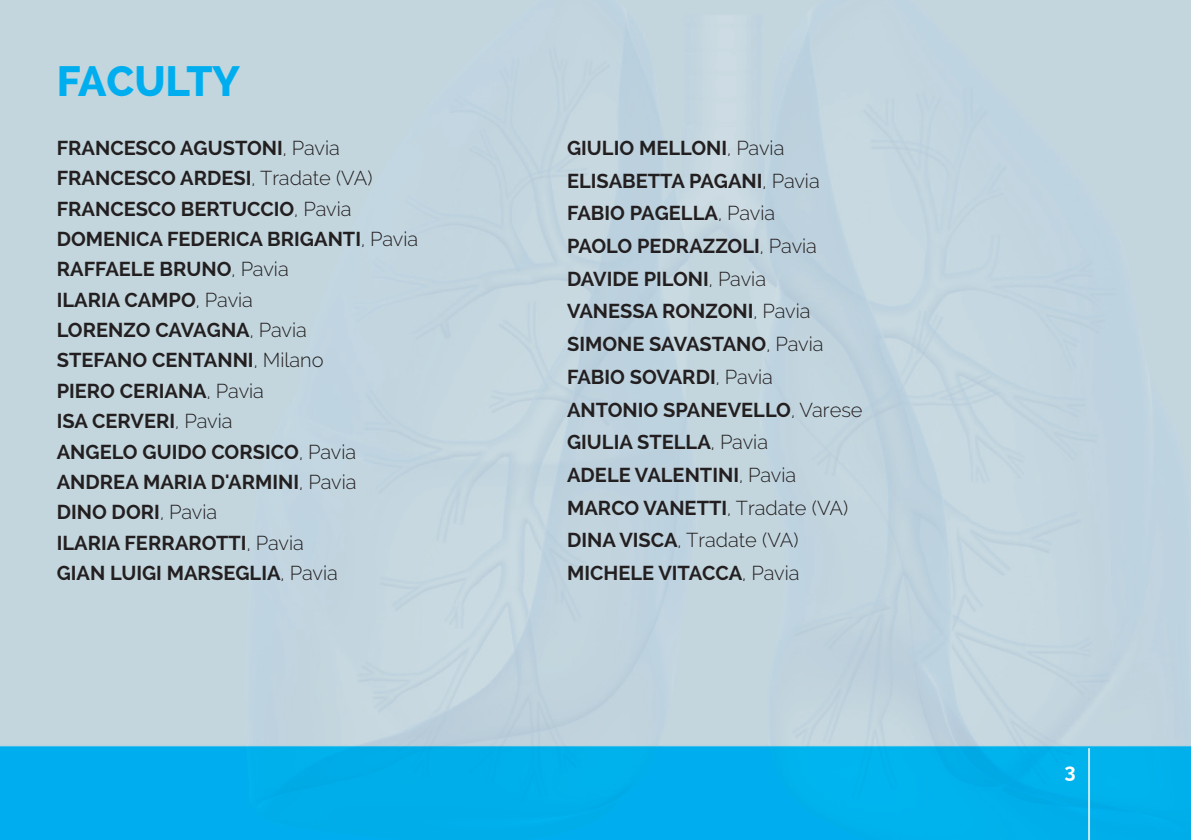
<style>
.page{position:relative;width:1191px;height:840px;background:#fff}
.page>*{position:absolute;margin:0;border:0;box-sizing:border-box;transform-origin:0 0}
.t1{font:800 42px "Raleway";color:#00aeef}
.t2{font:700 20px/30.4px "Raleway";color:#231f20}
.t3{font:700 20px "Raleway";color:#fff}
.s1{font-weight:300}
</style>
<div class="page">
<img style="left:0;top:0;width:1191px;height:839px">
<hr style="left:1088px;top:747px;width:2px;height:92px;background:#c3e9fa">
<h1 class="t1" style="left:57px;top:57px;width:185px">FACULTY</h1>
<p class="t2" style="left:57px;top:135px;width:363px">FRANCESCO AGUSTONI<span class="s1">, Pavia<br></span>FRANCESCO ARDESI<span class="s1">, Tradate (VA)<br></span>FRANCESCO BERTUCCIO<span class="s1">, Pavia<br></span>DOMENICA FEDERICA BRIGANTI<span class="s1">, Pavia<br></span>RAFFAELE BRUNO<span class="s1">, Pavia<br></span>ILARIA CAMPO<span class="s1">, Pavia<br></span>LORENZO CAVAGNA<span class="s1">, Pavia<br></span>STEFANO CENTANNI<span class="s1">, Milano<br></span>PIERO CERIANA<span class="s1">, Pavia<br></span>ISA CERVERI<span class="s1">, Pavia<br></span>ANGELO GUIDO CORSICO<span class="s1">, Pavia<br></span>ANDREA MARIA D'ARMINI<span class="s1">, Pavia<br></span>DINO DORI<span class="s1">, Pavia<br></span>ILARIA FERRAROTTI<span class="s1">, Pavia<br></span>GIAN LUIGI MARSEGLIA<span class="s1">, Pavia</span></p>
<p class="t2" style="left:567px;top:134px;width:297px;line-height:32.6px">GIULIO MELLONI<span class="s1">, Pavia<br></span>ELISABETTA PAGANI<span class="s1">, Pavia<br></span>FABIO PAGELLA<span class="s1">, Pavia<br></span>PAOLO PEDRAZZOLI<span class="s1">, Pavia<br></span>DAVIDE PILONI<span class="s1">, Pavia<br></span>VANESSA RONZONI<span class="s1">, Pavia<br></span>SIMONE SAVASTANO<span class="s1">, Pavia<br></span>FABIO SOVARDI<span class="s1">, Pavia<br></span>ANTONIO SPANEVELLO<span class="s1">, Varese<br></span>GIULIA STELLA<span class="s1">, Pavia<br></span>ADELE VALENTINI<span class="s1">, Pavia<br></span>MARCO VANETTI<span class="s1">, Tradate (VA)<br></span>DINA VISCA<span class="s1">, Tradate (VA)<br></span>MICHELE VITACCA<span class="s1">, Pavia</span></p>
<p class="t3" style="left:1064px;top:762px;width:13px">3</p>
</div>
